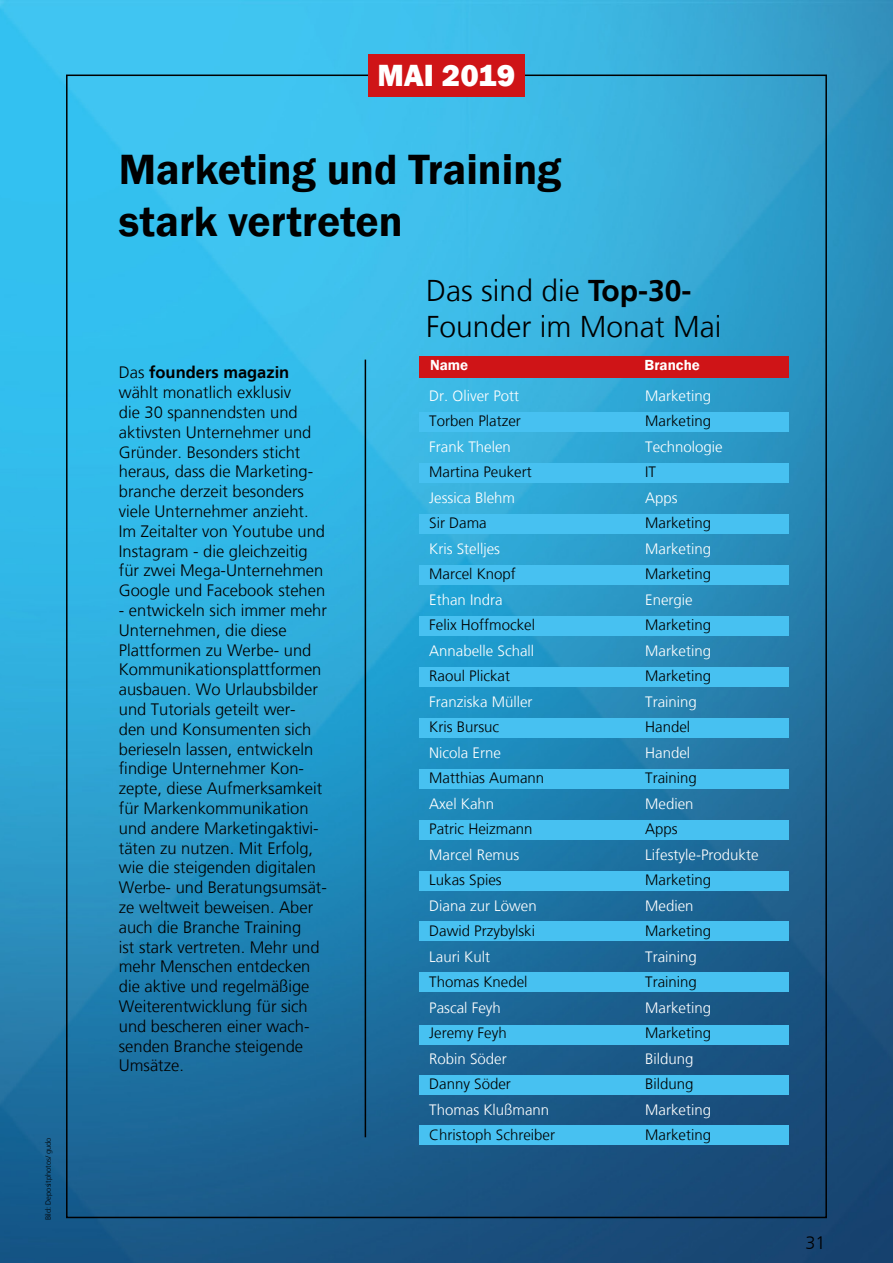
<style>
.page{position:relative;width:893px;height:1263px;background:#fff}
.page>*{position:absolute;margin:0;border:0;box-sizing:border-box;transform-origin:0 0}
.Grundtext_Head{font:600 43.5px/52.2px "Franklin Gothic";color:#000}
.Grundtext_Bu{font:800 31.5px "Franklin Gothic";color:#fff}
.Grundtext_Bu-2{font:300 30px/36px "Frutiger LT";color:#000}
.Grundtext_Bu-3{font:300 18px "Frutiger LT";color:#000}
.Grundtext_Bu-4{font:300 16.5px/19.8px "Frutiger LT";color:#000}
.Grundtext_Bu-5{font:300 15px "Frutiger LT";color:#000}
.Grundtext_Bu-6{font:300 15px "Frutiger LT";color:#fff}
.Grundtext_Head-2{font:600 15px "Franklin Gothic";color:#fff}
.bildquelle{font:300 7.5px "Frutiger LT";color:#000}
.s1{font-weight:700}
</style>
<div class="page">
<img style="left:0;top:0;width:893px;height:1263px">
<div style="left:368px;top:54px;width:157px;height:43px;background:#cf1417"></div>
<hr style="left:365px;top:360px;width:1px;height:777px;background:#000">
<div style="left:420px;top:356px;width:369px;height:22px;background:#cf1417"></div>
<div style="left:420px;top:413px;width:369px;height:19px;background:#47c1f1"></div>
<div style="left:420px;top:463px;width:369px;height:20px;background:#47c1f1"></div>
<div style="left:420px;top:514px;width:369px;height:19px;background:#47c1f1"></div>
<div style="left:420px;top:565px;width:369px;height:19px;background:#47c1f1"></div>
<div style="left:420px;top:617px;width:369px;height:19px;background:#47c1f1"></div>
<div style="left:420px;top:667px;width:369px;height:19px;background:#47c1f1"></div>
<div style="left:420px;top:718px;width:369px;height:19px;background:#47c1f1"></div>
<div style="left:420px;top:770px;width:369px;height:19px;background:#47c1f1"></div>
<div style="left:420px;top:821px;width:369px;height:19px;background:#47c1f1"></div>
<div style="left:420px;top:872px;width:369px;height:19px;background:#47c1f1"></div>
<div style="left:420px;top:922px;width:369px;height:19px;background:#47c1f1"></div>
<div style="left:420px;top:972px;width:369px;height:19px;background:#47c1f1"></div>
<div style="left:420px;top:1025px;width:369px;height:19px;background:#47c1f1"></div>
<div style="left:420px;top:1075px;width:369px;height:19px;background:#47c1f1"></div>
<div style="left:420px;top:1126px;width:369px;height:19px;background:#47c1f1"></div>
<p class="bildquelle" style="left:44px;top:1220px;width:84px;rotate:-90deg">Bild: Depositphotos/ gudo</p>
<p class="Grundtext_Bu" style="left:377px;top:55px;width:139px">MAI 2019</p>
<p class="Grundtext_Head" style="left:119px;top:144px;width:444px">Marketing und Training stark vertreten</p>
<p class="Grundtext_Bu-4" style="left:119px;top:363px;width:208px">Das <span class="s1">founders magazin </span>wählt monatlich exklusiv<br>die 30 spannendsten und aktivsten Unternehmer und<br>Gründer. Besonders sticht heraus, dass die Marketing&shy;branche derzeit besonders viele Unternehmer anzieht.<br>Im Zeitalter von Youtube und<br>Instagram - die gleichzeitig für zwei Mega-Unternehmen<br>Google und Facebook stehen</p>
<p class="Grundtext_Bu-4" style="left:119px;top:601px;width:210px">- entwickeln sich immer mehr<br>Unternehmen, die diese<br>Plattformen zu Werbe- und<br>Kommunikationsplattformen ausbauen. Wo Urlaubsbilder und Tutorials geteilt wer-<br>den und Konsumenten sich berieseln lassen, entwickeln findige Unternehmer Kon&shy;zepte, diese Aufmerksamkeit für Markenkommunikation und andere Marketingaktivi&shy;täten zu nutzen. Mit Erfolg, wie die steigenden digitalen<br>Werbe- und Beratungsumsät&shy;ze weltweit beweisen. Aber auch die Branche Training<br>ist stark vertreten. Mehr und mehr Menschen entdecken die aktive und regelmäßige<br>Weiterentwicklung für sich und bescheren einer wach&shy;senden Branche steigende<br>Umsätze.</p>
<p class="Grundtext_Bu-2" style="left:426px;top:273px;width:297px">Das sind die <span class="s1">Top-30-<br></span>Founder im Monat Mai</p>
<p class="Grundtext_Head-2" style="left:430px;top:356px;width:40px">Name</p>
<p class="Grundtext_Head-2" style="left:645px;top:356px;width:57px">Branche</p>
<p class="Grundtext_Bu-6" style="left:429px;top:387px;width:91px">Dr. Oliver Pott</p>
<p class="Grundtext_Bu-6" style="left:645px;top:387px;width:67px">Marketing</p>
<p class="Grundtext_Bu-5" style="left:429px;top:412px;width:93px">Torben Platzer</p>
<p class="Grundtext_Bu-5" style="left:645px;top:412px;width:67px">Marketing</p>
<p class="Grundtext_Bu-6" style="left:429px;top:438px;width:83px">Frank Thelen</p>
<p class="Grundtext_Bu-6" style="left:645px;top:438px;width:79px">Technologie</p>
<p class="Grundtext_Bu-5" style="left:429px;top:463px;width:104px">Martina Peukert</p>
<p class="Grundtext_Bu-5" style="left:645px;top:463px;width:12px">IT</p>
<p class="Grundtext_Bu-6" style="left:429px;top:489px;width:87px">Jessica Blehm</p>
<p class="Grundtext_Bu-6" style="left:645px;top:489px;width:34px">Apps</p>
<p class="Grundtext_Bu-5" style="left:429px;top:514px;width:59px">Sir Dama</p>
<p class="Grundtext_Bu-5" style="left:645px;top:514px;width:67px">Marketing</p>
<p class="Grundtext_Bu-6" style="left:429px;top:540px;width:72px">Kris Stelljes</p>
<p class="Grundtext_Bu-6" style="left:645px;top:540px;width:67px">Marketing</p>
<p class="Grundtext_Bu-5" style="left:429px;top:565px;width:88px">Marcel Knopf</p>
<p class="Grundtext_Bu-5" style="left:645px;top:565px;width:67px">Marketing</p>
<p class="Grundtext_Bu-6" style="left:429px;top:591px;width:75px">Ethan Indra</p>
<p class="Grundtext_Bu-6" style="left:645px;top:591px;width:49px">Energie</p>
<p class="Grundtext_Bu-5" style="left:429px;top:616px;width:107px">Felix Hoffmockel</p>
<p class="Grundtext_Bu-5" style="left:645px;top:616px;width:67px">Marketing</p>
<p class="Grundtext_Bu-6" style="left:429px;top:642px;width:107px">Annabelle Schall</p>
<p class="Grundtext_Bu-6" style="left:645px;top:642px;width:67px">Marketing</p>
<p class="Grundtext_Bu-5" style="left:429px;top:667px;width:82px">Raoul Plickat</p>
<p class="Grundtext_Bu-5" style="left:645px;top:667px;width:67px">Marketing</p>
<p class="Grundtext_Bu-6" style="left:429px;top:693px;width:105px">Franziska Müller</p>
<p class="Grundtext_Bu-6" style="left:645px;top:693px;width:53px">Training</p>
<p class="Grundtext_Bu-5" style="left:429px;top:718px;width:72px">Kris Bursuc</p>
<p class="Grundtext_Bu-5" style="left:645px;top:718px;width:47px">Handel</p>
<p class="Grundtext_Bu-6" style="left:429px;top:744px;width:73px">Nicola Erne</p>
<p class="Grundtext_Bu-6" style="left:645px;top:744px;width:47px">Handel</p>
<p class="Grundtext_Bu-5" style="left:429px;top:769px;width:117px">Matthias Aumann</p>
<p class="Grundtext_Bu-5" style="left:645px;top:769px;width:53px">Training</p>
<p class="Grundtext_Bu-6" style="left:429px;top:795px;width:67px">Axel Kahn</p>
<p class="Grundtext_Bu-6" style="left:645px;top:795px;width:50px">Medien</p>
<p class="Grundtext_Bu-5" style="left:429px;top:820px;width:105px">Patric Heizmann</p>
<p class="Grundtext_Bu-5" style="left:645px;top:820px;width:34px">Apps</p>
<p class="Grundtext_Bu-6" style="left:429px;top:846px;width:91px">Marcel Remus</p>
<p class="Grundtext_Bu-6" style="left:645px;top:846px;width:115px">Lifestyle-Produkte</p>
<p class="Grundtext_Bu-5" style="left:429px;top:871px;width:74px">Lukas Spies</p>
<p class="Grundtext_Bu-5" style="left:645px;top:871px;width:67px">Marketing</p>
<p class="Grundtext_Bu-6" style="left:429px;top:897px;width:109px">Diana zur Löwen</p>
<p class="Grundtext_Bu-6" style="left:645px;top:897px;width:50px">Medien</p>
<p class="Grundtext_Bu-5" style="left:429px;top:922px;width:107px">Dawid Przybylski</p>
<p class="Grundtext_Bu-5" style="left:645px;top:922px;width:67px">Marketing</p>
<p class="Grundtext_Bu-6" style="left:429px;top:948px;width:62px">Lauri Kult</p>
<p class="Grundtext_Bu-6" style="left:645px;top:948px;width:53px">Training</p>
<p class="Grundtext_Bu-5" style="left:429px;top:973px;width:100px">Thomas Knedel</p>
<p class="Grundtext_Bu-5" style="left:645px;top:973px;width:53px">Training</p>
<p class="Grundtext_Bu-6" style="left:429px;top:999px;width:73px">Pascal Feyh</p>
<p class="Grundtext_Bu-6" style="left:645px;top:999px;width:67px">Marketing</p>
<p class="Grundtext_Bu-5" style="left:429px;top:1024px;width:79px">Jeremy Feyh</p>
<p class="Grundtext_Bu-5" style="left:645px;top:1024px;width:67px">Marketing</p>
<p class="Grundtext_Bu-6" style="left:429px;top:1050px;width:79px">Robin Söder</p>
<p class="Grundtext_Bu-6" style="left:645px;top:1050px;width:50px">Bildung</p>
<p class="Grundtext_Bu-5" style="left:429px;top:1075px;width:83px">Danny Söder</p>
<p class="Grundtext_Bu-5" style="left:645px;top:1075px;width:50px">Bildung</p>
<p class="Grundtext_Bu-6" style="left:429px;top:1101px;width:122px">Thomas Klußmann</p>
<p class="Grundtext_Bu-6" style="left:645px;top:1101px;width:67px">Marketing</p>
<p class="Grundtext_Bu-5" style="left:429px;top:1126px;width:127px">Christoph Schreiber</p>
<p class="Grundtext_Bu-5" style="left:645px;top:1126px;width:67px">Marketing</p>
<p class="Grundtext_Bu-3" style="left:805px;top:1233px;width:22px">31</p>
</div>
